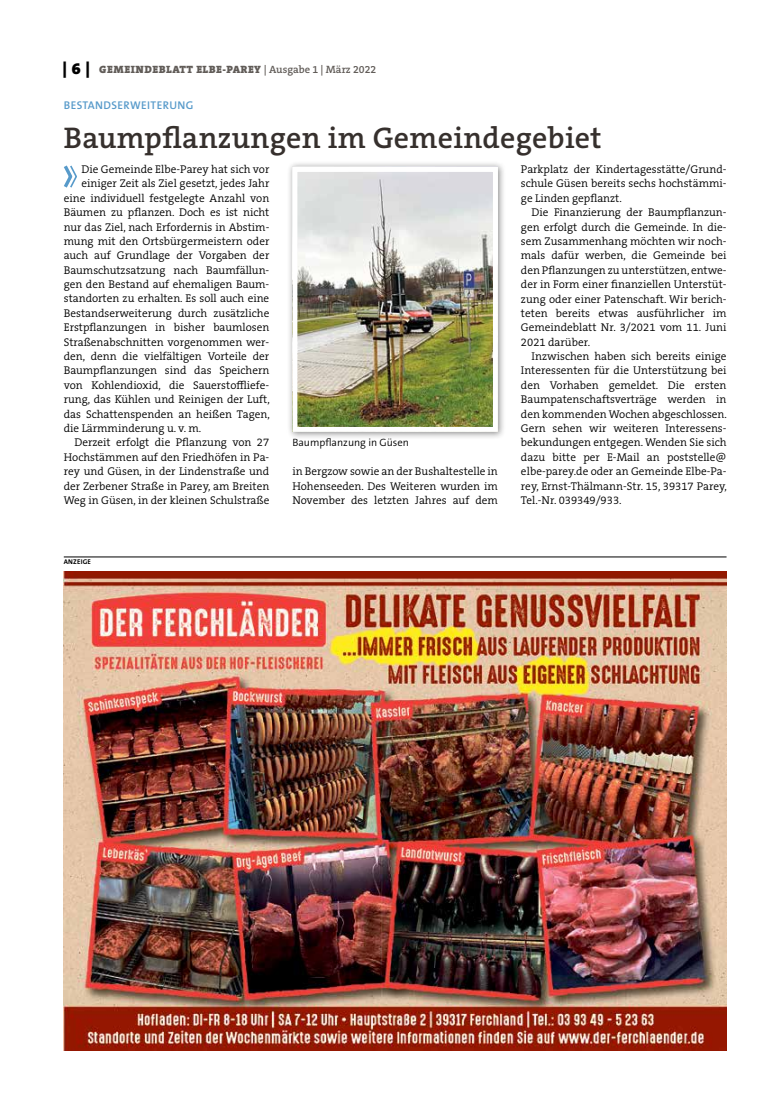
<style>
.page{position:relative;width:762px;height:1117px;background:#fff}
.page>*{position:absolute;margin:0;border:0;box-sizing:border-box;transform-origin:0 0}
.t1{font:600 30px "The Serif B W6";letter-spacing:.01em;color:#36302d}
.t2{font:300 11.25px/14.4px "The Serif B W4";color:#000;text-align:justify}
.t3{font:600 11.25px "The Sans B W6";letter-spacing:.035em;color:#579aca}
.t4{font:900 10.62px "The Serif B W9";letter-spacing:.045em;color:#615c58}
.t5{font:300 10.62px "The Sans B W4";color:#000}
.t6{font:700 6.88px "The Sans B W7";letter-spacing:.025em;color:#000}
.s1{font-size:16.25px;color:#000}
.s2{font-family:"The Serif B W6";font-weight:600}
</style>
<div class="page">
<div style="left:287px;top:161px;width:219px;height:279px;background:#000;opacity:.45"></div>
<img style="left:298px;top:173px;width:194px;height:253px">
<div style="left:292px;top:167px;width:206px;height:265px;border:5px solid #fff"></div>
<svg style="left:64px;top:165px;width:13px;height:23px"></svg>
<img style="left:64px;top:572px;width:662px;height:478px">
<hr style="left:64px;top:556px;width:662px;height:1px;background:#000">
<p class="t4" style="left:63px;top:63px;width:315px"><span class="s1">| 6 |</span> GEMEINDEBLATT ELBE-PAREY <span class="s2">| Ausgabe 1 | März 2022</span></p>
<p class="t3" style="left:64px;top:98px;width:131px">BESTANDSERWEITERUNG</p>
<h1 class="t1" style="left:64px;top:118px;width:539px">Baumpflanzungen im Gemeindegebiet</h1>
<p class="t2" style="left:82px;top:162px;width:189px">Die Gemeinde Elbe-Parey hat sich vor</p>
<p class="t2" style="left:82px;top:176px;width:189px">einiger Zeit als Ziel gesetzt, jedes Jahr</p>
<p class="t2" style="left:64px;top:191px;width:207px">eine individuell festgelegte Anzahl von</p>
<p class="t2" style="left:64px;top:205px;width:207px">Bäumen zu pflanzen. Doch es ist nicht</p>
<p class="t2" style="left:64px;top:219px;width:207px">nur das Ziel, nach Erfordernis in Abstim-</p>
<p class="t2" style="left:64px;top:234px;width:207px">mung mit den Ortsbürgermeistern oder</p>
<p class="t2" style="left:64px;top:248px;width:207px">auch auf Grundlage der Vorgaben der</p>
<p class="t2" style="left:64px;top:263px;width:207px">Baumschutzsatzung nach Baumfällun-</p>
<p class="t2" style="left:64px;top:277px;width:207px">gen den Bestand auf ehemaligen Baum-</p>
<p class="t2" style="left:64px;top:291px;width:207px">standorten zu erhalten. Es soll auch eine</p>
<p class="t2" style="left:64px;top:306px;width:207px">Bestandserweiterung durch zusätzliche</p>
<p class="t2" style="left:64px;top:320px;width:207px">Erstpflanzungen in bisher baumlosen</p>
<p class="t2" style="left:64px;top:334px;width:207px">Straßenabschnitten vorgenommen wer-</p>
<p class="t2" style="left:64px;top:349px;width:207px">den, denn die vielfältigen Vorteile der</p>
<p class="t2" style="left:64px;top:363px;width:207px">Baumpflanzungen sind das Speichern</p>
<p class="t2" style="left:64px;top:378px;width:207px">von Kohlendioxid, die Sauerstoffliefe-</p>
<p class="t2" style="left:64px;top:392px;width:208px">rung, das Kühlen und Reinigen der Luft,</p>
<p class="t2" style="left:64px;top:406px;width:208px">das Schattenspenden an heißen Tagen,</p>
<p class="t2" style="left:64px;top:421px;width:139px">die Lärmminderung u. v. m.</p>
<p class="t2" style="left:74px;top:435px;width:196px">Derzeit erfolgt die Pflanzung von 27</p>
<p class="t2" style="left:64px;top:449px;width:207px">Hochstämmen auf den Friedhöfen in Pa-</p>
<p class="t2" style="left:64px;top:464px;width:207px">rey und Güsen, in der Lindenstraße und</p>
<p class="t2" style="left:64px;top:478px;width:207px">der Zerbener Straße in Parey, am Breiten</p>
<p class="t2" style="left:64px;top:493px;width:207px">Weg in Güsen, in der kleinen Schulstraße</p>
<p class="t2" style="left:521px;top:162px;width:207px">Parkplatz der Kindertagesstätte/Grund&shy;schule Güsen bereits sechs hochstämmi&shy;ge Linden gepflanzt.</p>
<p class="t2" style="left:521px;top:205px;width:207px;text-indent:11px">Die Finanzierung der Baumpflanzun&shy;gen erfolgt durch die Gemeinde. In die&shy;sem Zusammenhang möchten wir noch&shy;mals dafür werben, die Gemeinde bei den Pflanzungen zu unterstützen, entwe&shy;der in Form einer finanziellen Unterstüt&shy;zung oder einer Patenschaft. Wir berich&shy;teten bereits etwas ausführlicher im Gemeindeblatt Nr. 3/2021 vom 11. Juni 2021 darüber.</p>
<p class="t2" style="left:521px;top:349px;width:208px;text-align:left;text-indent:11px">Inzwischen haben sich bereits einige Interessenten für die Unterstützung bei den Vorhaben gemeldet. Die ersten Baumpatenschaftsverträge werden in den kommenden Wochen abgeschlossen.<br>Gern sehen wir weiteren Interessens&shy;bekundungen entgegen. Wenden Sie sich dazu bitte per E-Mail an poststelle@ elbe-parey.de oder an Gemeinde Elbe-Pa&shy;rey, Ernst-Thälmann-Str. 15, 39317 Parey, Tel.-Nr. 039349/933.</p>
<p class="t5" style="left:292px;top:436px;width:118px">Baumpflanzung in Güsen</p>
<p class="t2" style="left:292px;top:464px;width:207px">in Bergzow sowie an der Bushaltestelle in Hohenseeden. Des Weiteren wurden im November des letzten Jahres auf dem</p>
<p class="t6" style="left:64px;top:557px;width:29px">ANZEIGE</p>
</div>
